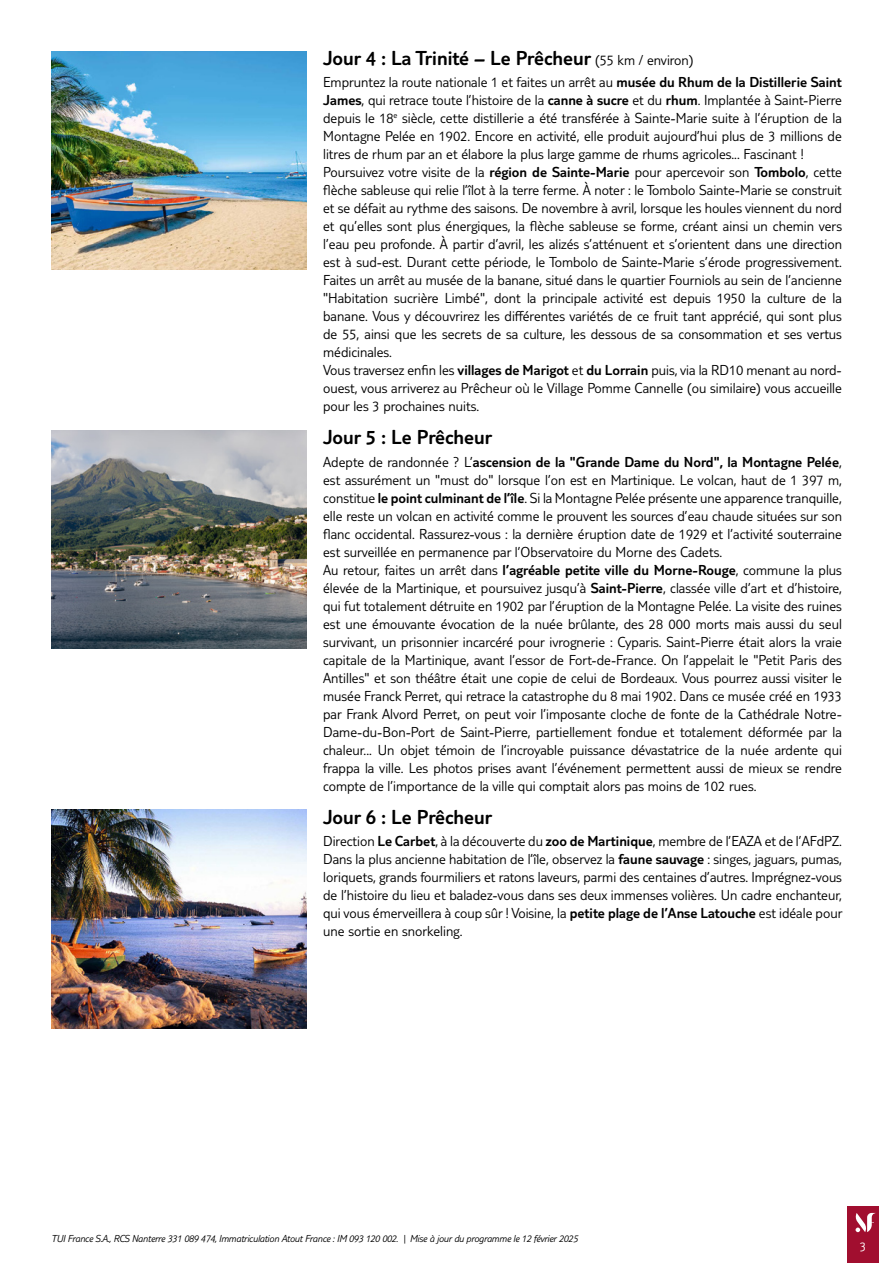
<style>
.page{position:relative;width:893px;height:1263px;background:#fff}
.page>*{position:absolute;margin:0;border:0;box-sizing:border-box;transform-origin:0 0}
.t1{font:300 21px "TUI Type";color:#000}
.t2{font:300 15px/18px "TUI Type";color:#000}
.t3{font:300 13.5px "TUI Type";color:#fff}
.t4{font:italic 300 10.5px "TUI Type";letter-spacing:-.02em;color:#000}
.s1{font-size:15px}
.s2{font-style:inherit}
</style>
<div class="page">
<div style="left:847px;top:1206px;width:32px;height:57px;background:#a10e2f"></div>
<svg style="left:855px;top:1213px;width:21px;height:19px"></svg>
<img style="left:51px;top:51px;width:255px;height:219px">
<img style="left:51px;top:430px;width:255px;height:219px">
<img style="left:51px;top:809px;width:255px;height:219px">
<h1 class="t1" style="left:323px;top:46px;width:372px">Jour 4 : La Trinité – Le Prêcheur <span class="s1">(55 km / environ)</span></h1>
<p class="t2" style="left:323px;top:73px;width:520px">Empruntez la route nationale 1 et faites un arrêt au <span class="s2">musée du Rhum de la Distillerie Saint James</span>, qui retrace toute l’histoire de la <span class="s2">canne à sucre</span> et du <span class="s2">rhum</span>. Implantée à Saint-Pierre depuis le 18<sup>e</sup> siècle, cette distillerie a été transférée à Sainte-Marie suite à l’éruption de la Montagne Pelée en 1902. Encore en activité, elle produit aujourd’hui plus de 3 millions de litres de rhum par an et élabore la plus large gamme de rhums agricoles... Fascinant !<br>Poursuivez votre visite de la <span class="s2">région de Sainte-Marie</span> pour apercevoir son <span class="s2">Tombolo</span>, cette flèche sableuse qui relie l’îlot à la terre ferme. À noter : le Tombolo Sainte-Marie se construit et se défait au rythme des saisons. De novembre à avril, lorsque les houles viennent du nord et qu’elles sont plus énergiques, la flèche sableuse se forme, créant ainsi un chemin vers l’eau peu profonde. À partir d’avril, les alizés s’atténuent et s’orientent dans une direction est à sud-est. Durant cette période, le Tombolo de Sainte-Marie s’érode progressivement.<br>Faites un arrêt au musée de la banane, situé dans le quartier Fourniols au sein de l’ancienne "Habitation sucrière Limbé", dont la principale activité est depuis 1950 la culture de la banane. Vous y découvrirez les différentes variétés de ce fruit tant apprécié, qui sont plus de 55, ainsi que les secrets de sa culture, les dessous de sa consommation et ses vertus médicinales.<br>Vous traversez enfin les <span class="s2">villages de Marigot</span> et <span class="s2">du Lorrain</span> puis, via la RD10 menant au nord&shy;ouest, vous arriverez au Prêcheur où le Village Pomme Cannelle (ou similaire) vous accueille pour les 3 prochaines nuits.</p>
<h1 class="t1" style="left:323px;top:425px;width:171px">Jour 5 : Le Prêcheur</h1>
<p class="t2" style="left:323px;top:452px;width:520px">Adepte de randonnée ? L’<span class="s2">ascension de la "Grande Dame du Nord", la Montagne Pelée</span>, est assurément un "must do" lorsque l’on est en Martinique. Le volcan, haut de 1 397 m, constitue <span class="s2">le point culminant de l’île</span>. Si la Montagne Pelée présente une apparence tranquille, elle reste un volcan en activité comme le prouvent les sources d’eau chaude situées sur son flanc occidental. Rassurez-vous : la dernière éruption date de 1929 et l’activité souterraine est surveillée en permanence par l’Observatoire du Morne des Cadets.<br>Au retour, faites un arrêt dans <span class="s2">l’agréable petite ville du Morne-Rouge</span>, commune la plus élevée de la Martinique, et poursuivez jusqu’à <span class="s2">Saint-Pierre</span>, classée ville d’art et d’histoire, qui fut totalement détruite en 1902 par l’éruption de la Montagne Pelée. La visite des ruines est une émouvante évocation de la nuée brûlante, des 28 000 morts mais aussi du seul survivant, un prisonnier incarcéré pour ivrognerie : Cyparis. Saint-Pierre était alors la vraie capitale de la Martinique, avant l’essor de Fort-de-France. On l’appelait le "Petit Paris des Antilles" et son théâtre était une copie de celui de Bordeaux. Vous pourrez aussi visiter le musée Franck Perret, qui retrace la catastrophe du 8 mai 1902. Dans ce musée créé en 1933 par Frank Alvord Perret, on peut voir l’imposante cloche de fonte de la Cathédrale Notre-Dame-du-Bon-Port de Saint-Pierre, partiellement fondue et totalement déformée par la chaleur... Un objet témoin de l’incroyable puissance dévastatrice de la nuée ardente qui frappa la ville. Les photos prises avant l’événement permettent aussi de mieux se rendre compte de l’importance de la ville qui comptait alors pas moins de 102 rues.</p>
<h1 class="t1" style="left:323px;top:804px;width:171px">Jour 6 : Le Prêcheur</h1>
<p class="t2" style="left:323px;top:832px;width:521px;text-align:justify">Direction <span class="s2">Le Carbet</span>, à la découverte du <span class="s2">zoo de Martinique</span>, membre de l’EAZA et de l’AFdPZ.<br>Dans la plus ancienne habitation de l’île, observez la <span class="s2">faune sauvage</span> : singes, jaguars, pumas, loriquets, grands fourmiliers et ratons laveurs, parmi des centaines d’autres. Imprégnez-vous de l’histoire du lieu et baladez-vous dans ses deux immenses volières. Un cadre enchanteur, qui vous émerveillera à coup sûr ! Voisine, la <span class="s2">petite plage de l’Anse Latouche</span> est idéale pour une sortie en snorkeling.</p>
<p class="t4" style="left:51px;top:1232px;width:528px">TUI France S.A., RCS Nanterre 331 089 474, Immatriculation Atout France : IM 093 120 002. | Mise à jour du programme le 12 février 2025</p>
<p class="t3" style="left:860px;top:1239px;width:8px">3</p>
</div>
